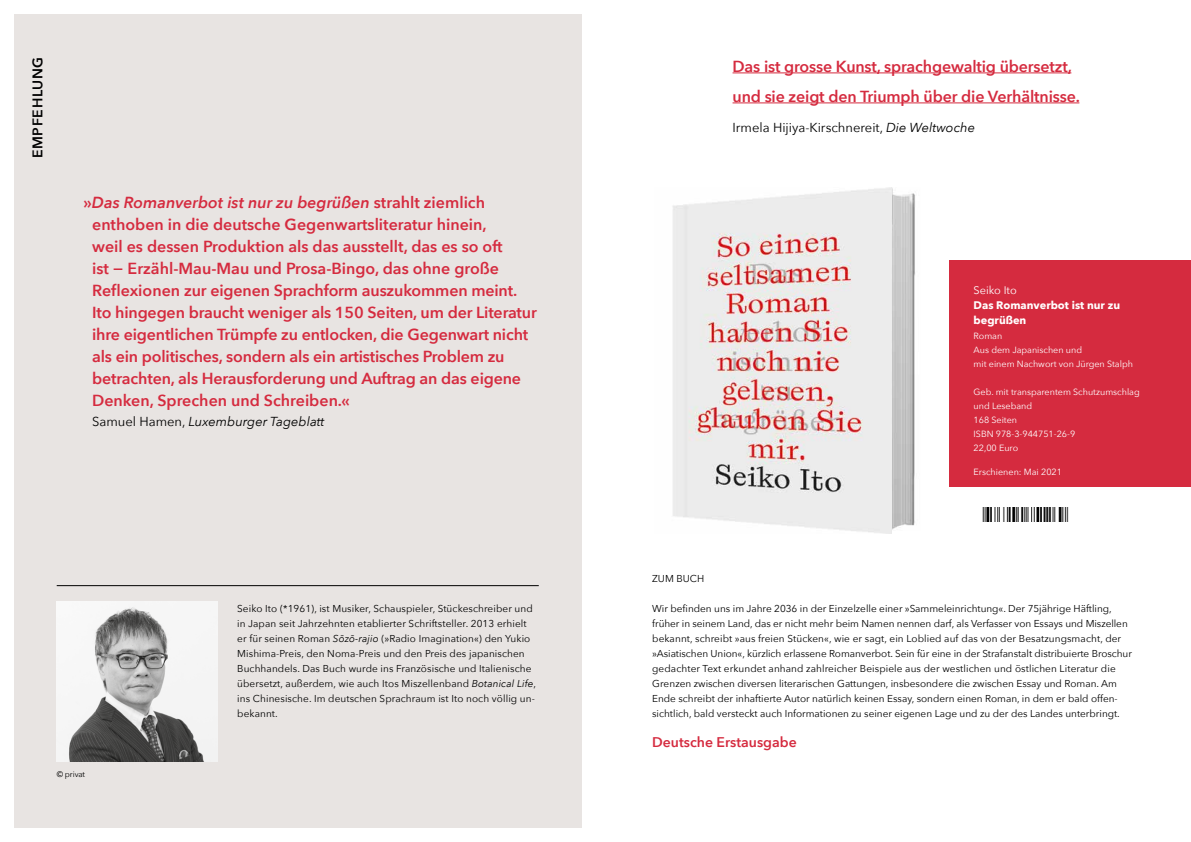
<style>
.page{position:relative;width:1191px;height:842px;background:#fff}
.page>*{position:absolute;margin:0;border:0;box-sizing:border-box;transform-origin:0 0}
.t1{font:600 16px/22px "Avenir Next";letter-spacing:-.01em;color:#d52b3f}
.t2{font:600 14px "Avenir Next";color:#d52b3f}
.t3{font:600 14px "Avenir Next";letter-spacing:.05em;color:#000}
.t4{font:13px "Avenir Next";color:#000}
.t5{font:italic 13px "Avenir Next";color:#000}
.t6{font:700 11px/15px "Avenir Next";color:#fff}
.t7{font:11px "Avenir Next";color:#fff}
.t8{font:10px/15px "Avenir Next";color:#000}
.t9{font:9px/14px "Avenir Next";color:#fff}
.t10{font:8px "Avenir Next";letter-spacing:-.01em;color:#000}
.s1{font-style:italic}
.s2{font-style:normal}
</style>
<div class="page">
<img style="left:891px;top:188px;width:24px;height:342px">
<img style="left:672px;top:188px;width:219px;height:346px">
<div style="left:950px;top:261px;width:241px;height:226px;background:#d52b3f"></div>
<img style="left:982px;top:507px;width:87px;height:15px">
<div style="left:14px;top:14px;width:567px;height:814px;background:#e8e4e2"></div>
<img style="left:57px;top:602px;width:160px;height:159px">
<hr style="left:57px;top:585px;width:482px;height:1px;background:#000">
<hr style="left:732px;top:72px;width:339px;height:1px;background:#d52b3f">
<hr style="left:732px;top:102px;width:347px;height:1px;background:#d52b3f">
<h2 class="t3" style="left:26px;top:158px;width:103px;rotate:-90deg">EMPFEHLUNG</h2>
<h1 class="t1" style="left:732px;top:51px;width:349px;line-height:30px">Das ist grosse Kunst, sprachgewaltig übersetzt, und sie zeigt den Triumph über die Verhältnisse.</h1>
<h3 class="t4" style="left:732px;top:116px;width:244px">Irmela Hijiya-Kirschnereit, <span class="s1">Die Weltwoche</span></h3>
<p class="t1" style="left:92px;top:191px;width:446px;text-indent:-8px">»<span class="s1">Das Romanverbot ist nur zu begrüßen</span> strahlt ziemlich enthoben in die deutsche Gegenwartsliteratur hinein,<br>weil es dessen Produktion als das ausstellt, das es so oft<br>ist − Erzähl-Mau-Mau und Prosa-Bingo, das ohne große Reflexionen zur eigenen Sprachform auszukommen meint.<br>Ito hingegen braucht weniger als 150 Seiten, um der Literatur ihre eigentlichen Trümpfe zu entlocken, die Gegenwart nicht als ein politisches, sondern als ein artistisches Problem zu betrachten, als Herausforderung und Auftrag an das eigene Denken, Sprechen und Schreiben.«</p>
<h3 class="t5" style="left:92px;top:410px;width:234px"><span class="s2">Samuel Hamen,</span> Luxemburger Tageblatt</h3>
<p class="t10" style="left:57px;top:767px;width:30px">© privat</p>
<p class="t8" style="left:237px;top:600px;width:300px">Seiko Ito (*1961), ist Musiker, Schauspieler, Stückeschreiber und in Japan seit Jahrzehnten etablierter Schriftsteller. 2013 erhielt er für seinen Roman <span class="s1">Sōzō-rajio</span> (»Radio Imagination«) den Yukio Mishima-Preis, den Noma-Preis und den Preis des japanischen Buchhandels. Das Buch wurde ins Französische und Italienische übersetzt, außerdem, wie auch Itos Miszellenband <span class="s1">Botanical Life</span>, ins Chinesische. Im deutschen Sprachraum ist Ito noch völlig un&shy;bekannt.</p>
<p class="t8" style="left:652px;top:570px;width:54px">ZUM BUCH</p>
<p class="t7" style="left:973px;top:281px;width:45px">Seiko Ito</p>
<p class="t6" style="left:973px;top:298px;width:148px">Das Romanverbot ist nur zu begrüßen</p>
<p class="t9" style="left:973px;top:329px;width:161px">Roman<br>Aus dem Japanischen und<br>mit einem Nachwort von Jürgen Stalph</p>
<p class="t9" style="left:973px;top:385px;width:168px">Geb. mit transparentem Schutzumschlag und Leseband<br>168 Seiten<br>ISBN 978-3-944751-26-9<br>22,00 Euro</p>
<p class="t9" style="left:973px;top:465px;width:90px">Erschienen: Mai 2021</p>
<p class="t8" style="left:652px;top:600px;width:481px">Wir befinden uns im Jahre 2036 in der Einzelzelle einer »Sammeleinrichtung«. Der 75jährige Häftling, früher in seinem Land, das er nicht mehr beim Namen nennen darf, als Verfasser von Essays und Miszellen bekannt, schreibt »aus freien Stücken«, wie er sagt, ein Loblied auf das von der Besatzungsmacht, der »Asiatischen Union«, kürzlich erlassene Romanverbot. Sein für eine in der Strafanstalt distribuierte Broschur gedachter Text erkundet anhand zahlreicher Beispiele aus der westlichen und östlichen Literatur die Grenzen zwischen diversen literarischen Gattungen, insbesondere die zwischen Essay und Roman. Am Ende schreibt der inhaftierte Autor natürlich keinen Essay, sondern einen Roman, in dem er bald offen&shy;sichtlich, bald versteckt auch Informationen zu seiner eigenen Lage und zu der des Landes unterbringt.</p>
<h2 class="t2" style="left:652px;top:730px;width:146px">Deutsche Erstausgabe</h2>
</div>
